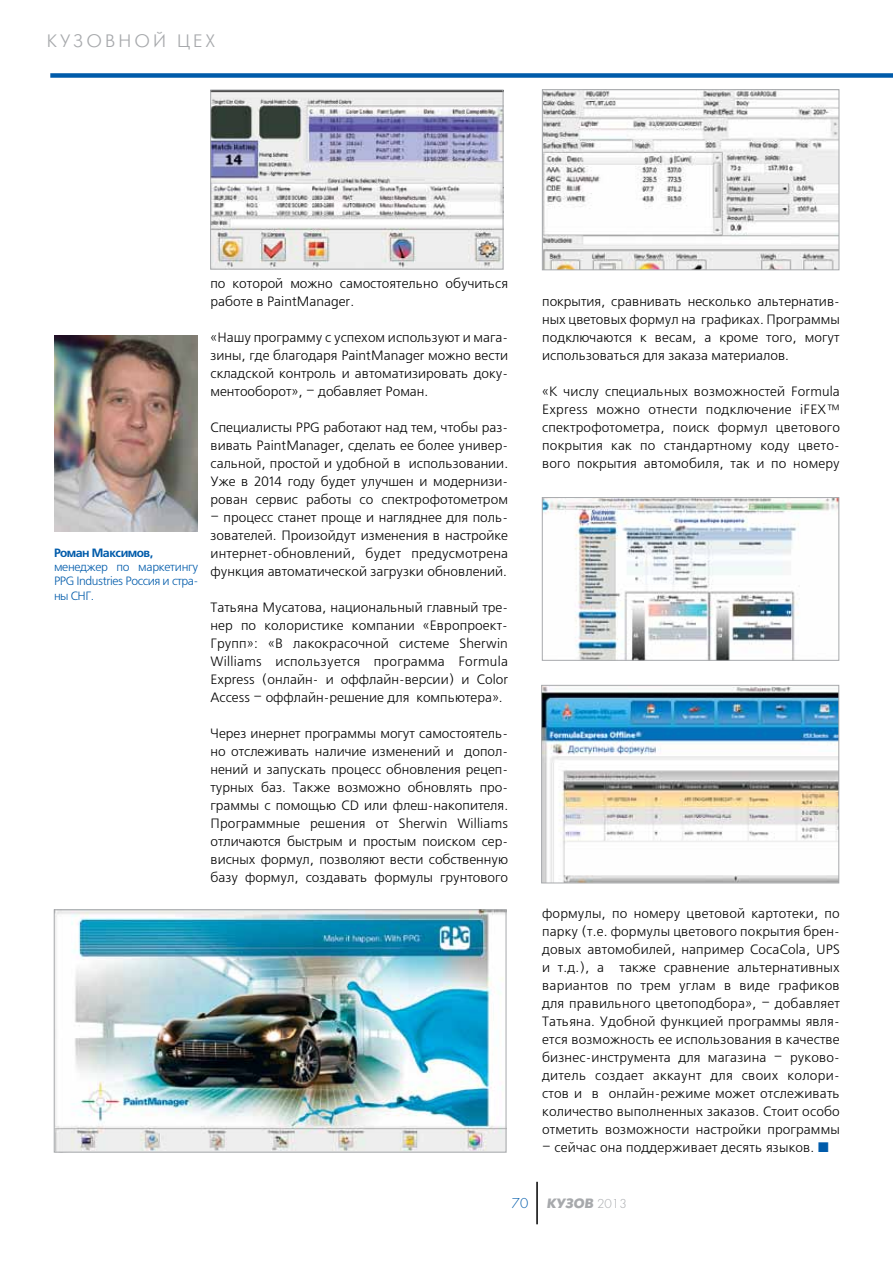
<style>
.page{position:relative;width:893px;height:1263px;background:#fff}
.page>*{position:absolute;margin:0;border:0;box-sizing:border-box;transform-origin:0 0}
.t1{font:18px "Futura Futuris Light C";letter-spacing:.175em;color:#a7a9ac}
.t2{font:13.5px/18px "Free Set C";color:#000;text-align:justify}
.t3{font:italic 700 13.5px "Futura Futuris C";color:#a7a9ac}
.t4{font:12px/14.2px "Free Set C";letter-spacing:-.04em;color:#005baa;text-align:justify}
.t5{font:700 12px "Free Set C";letter-spacing:-.04em;color:#005baa}
.s1{color:#005baa}
.s2{font-family:"Futura";font-weight:300;font-style:normal;font-size:15px;color:#005baa}
.s3{font-family:"Futura";font-weight:300;font-style:normal}
</style>
<div class="page">
<hr style="left:536px;top:1182px;width:2px;height:42px;background:#000">
<div style="left:50px;top:73px;width:843px;height:5px;background:#005baa"></div>
<img style="left:56px;top:912px;width:448px;height:238px">
<div style="left:54px;top:910px;width:452px;height:242px;border:1px solid #a7a9ac"></div>
<img style="left:544px;top:499px;width:293px;height:159px">
<div style="left:542px;top:497px;width:297px;height:163px;border:1px solid #a7a9ac"></div>
<img style="left:543px;top:687px;width:294px;height:194px">
<div style="left:541px;top:685px;width:298px;height:198px;border:1px solid #a7a9ac"></div>
<img style="left:55px;top:336px;width:143px;height:195px">
<img style="left:212px;top:92px;width:289px;height:175px">
<div style="left:210px;top:90px;width:293px;height:179px;border:1px solid #a7a9ac"></div>
<img style="left:544px;top:91px;width:293px;height:177px">
<div style="left:542px;top:89px;width:297px;height:181px;border:1px solid #a7a9ac"></div>
<h1 class="t1" style="left:47px;top:32px;width:170px">КУЗОВ НОЙ це х</h1>
<p class="t5" style="left:54px;top:546px;width:101px">Роман Максимов,</p>
<p class="t4" style="left:54px;top:560px;width:146px">менеджер по маркетингу PPG Industries Россия и стра&shy;ны СНГ.</p>
<p class="t2" style="left:210px;top:275px;width:299px">по которой можно самостоятельно обучиться работе в PaintManager.</p>
<p class="t2" style="left:210px;top:329px;width:299px">«Нашу программу с успехом используют и мага&shy;зины, где благодаря PaintManager можно вести складской контроль и автоматизировать доку&shy;ментооборот», – добавляет Роман.</p>
<p class="t2" style="left:210px;top:419px;width:299px">Специалисты PPG работают над тем, чтобы раз&shy;вивать PaintManager, сделать ее более универ&shy;сальной, простой и удобной в использовании.<br>Уже в 2014 году будет улучшен и модернизи&shy;рован сервис работы со спектрофотометром</p>
<p class="t2" style="left:210px;top:509px;width:299px">– процесс станет проще и нагляднее для поль&shy;зователей. Произойдут изменения в настройке интернет-обновлений, будет предусмотрена функция автоматической загрузки обновлений.</p>
<p class="t2" style="left:210px;top:599px;width:299px">Татьяна Мусатова, национальный главный тре&shy;нер по колористике компании «Европроект-Групп»: «В лакокрасочной системе Sherwin Williams используется программа Formula Express (онлайн- и оффлайн-версии) и Color Access – оффлайн-решение для компьютера».</p>
<p class="t2" style="left:210px;top:725px;width:299px">Через инернет программы могут самостоятель&shy;но отслеживать наличие изменений и допол&shy;нений и запускать процесс обновления рецеп&shy;турных баз. Также возможно обновлять про&shy;граммы с помощью CD или флеш-накопителя.<br>Программные решения от Sherwin Williams отличаются быстрым и простым поиском сер&shy;висных формул, позволяют вести собственную базу формул, создавать формулы грунтового</p>
<p class="t2" style="left:542px;top:293px;width:299px">покрытия, сравнивать несколько альтернатив&shy;ных цветовых формул на графиках. Программы подключаются к весам, а кроме того, могут использоваться для заказа материалов.</p>
<p class="t2" style="left:542px;top:383px;width:299px">«К числу специальных возможностей Formula Express можно отнести подключение iFEX™ спектрофотометра, поиск формул цветового покрытия как по стандартному коду цвето&shy;вого покрытия автомобиля, так и по номеру</p>
<p class="t2" style="left:542px;top:905px;width:299px">формулы, по номеру цветовой картотеки, по парку (т.е. формулы цветового покрытия брен&shy;довых автомобилей, например CocaCola, UPS и т.д.), а также сравнение альтернативных вариантов по трем углам в виде графиков для правильного цветоподбора», – добавляет Татьяна. Удобной функцией программы явля&shy;ется возможность ее использования в качестве бизнес-инструмента для магазина – руково&shy;дитель создает аккаунт для своих колори&shy;стов и в онлайн-режиме может отслеживать количество выполненных заказов. Стоит особо отметить возможности настройки программы</p>
<p class="t2" style="left:542px;top:1139px;width:288px">– сейчас она поддерживает десять языков. <span class="s1">■</span></p>
<p class="t3" style="left:512px;top:1196px;width:116px"><span class="s2">70</span> КУЗОВ <span class="s3">2013</span></p>
</div>
